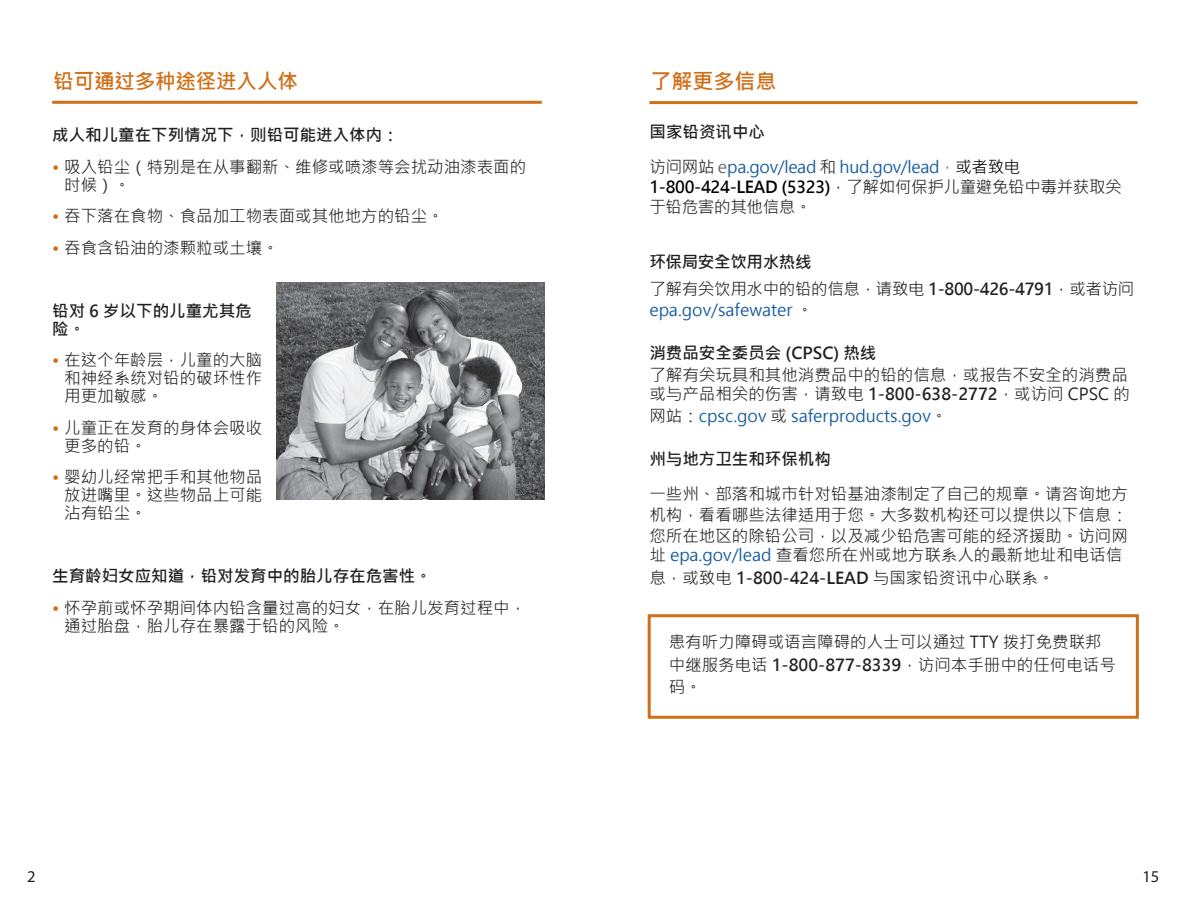
<style>
.page{position:relative;width:1188px;height:918px;background:#fff}
.page>*{position:absolute;margin:0;border:0;box-sizing:border-box;transform-origin:0 0}
.t1{font:21px "Microsoft Jheng Hei UI Bold";letter-spacing:-.01em;color:#d06f18}
.t2{font:16.5px/18px "Microsoft Jheng Hei UI Regular";color:#231f20}
.t3{font:16.5px/18px "Microsoft Jheng Hei UI Bold";color:#231f20}
.t4{font:16.5px/20.4px "Microsoft Jheng Hei UI Regular";letter-spacing:-.02em;color:#231f20}
.t5{font:16.5px/26.4px "Microsoft Jheng Hei UI Bold";letter-spacing:-.02em;color:#231f20}
.t6{font:16.5px/34.2px "Microsoft Jheng Hei UI Regular";letter-spacing:-.02em;color:#175d9e}
.t7{font:16.5px "Microsoft Jheng Hei UI Regular";color:#175d9e}
.t8{font:16.5px "Myriad Pro";color:#231f20}
.s1{color:#d06f18}
.s2{font-family:"Microsoft Jheng Hei UI Bold";color:#231f20}
.s3{color:#231f20}
.s4{color:#636366}
.s5{color:#000}
.s6{font-family:"Microsoft Jheng Hei UI Bold";color:#000}
.s7{font-family:"Microsoft Jheng Hei UI Regular"}
.s8{font-family:"Microsoft Jheng Hei UI Bold"}
.s9{color:#175d9e}
</style>
<div class="page">
<hr style="left:52px;top:101px;width:490px;height:3px;background:#d06f18">
<hr style="left:650px;top:101px;width:488px;height:3px;background:#d06f18">
<div style="left:648px;top:614px;width:491px;height:105px;border:3px solid #d06f18"></div>
<img style="left:277px;top:283px;width:268px;height:217px">
<p class="t1" style="left:53px;top:68px;width:246px">铅可通过多种途径进入人体</p>
<p class="t3" style="left:52px;top:126px;width:348px">成人和儿童在下列情况下，则铅可能进入体内：</p>
<p class="t2" style="left:64px;top:158px;width:463px;text-indent:-12px"><span class="s1">•</span> 吸入铅尘（特别是在从事翻新、维修或喷漆等会扰动油漆表面的时候）。</p>
<p class="t2" style="left:52px;top:207px;width:393px"><span class="s1">•</span> 吞下落在食物、食品加工物表面或其他地方的铅尘。</p>
<p class="t2" style="left:52px;top:239px;width:228px"><span class="s1">•</span> 吞食含铅油的漆颗粒或土壤。</p>
<p class="t3" style="left:52px;top:302px;width:201px">铅对 6 岁以下的儿童尤其危险。</p>
<p class="t2" style="left:64px;top:351px;width:199px;text-align:justify;text-indent:-12px"><span class="s1">•</span> 在这个年龄层，儿童的大脑和神经系统对铅的破坏性作用更加敏感。</p>
<p class="t2" style="left:64px;top:419px;width:199px;text-indent:-12px"><span class="s1">•</span> 儿童正在发育的身体会吸收更多的铅。</p>
<p class="t2" style="left:64px;top:468px;width:199px;text-align:justify;text-indent:-12px"><span class="s1">•</span> 婴幼儿经常把手和其他物品放进嘴里。这些物品上可能沾有铅尘。</p>
<p class="t3" style="left:52px;top:567px;width:381px">生育龄妇女应知道，铅对发育中的胎儿存在危害性。</p>
<p class="t2" style="left:64px;top:599px;width:463px;text-indent:-12px"><span class="s1">•</span> 怀孕前或怀孕期间体内铅含量过高的妇女，在胎儿发育过程中，通过胎盘，胎儿存在暴露于铅的风险。</p>
<p class="t8" style="left:27px;top:866px;width:10px">2</p>
<p class="t1" style="left:651px;top:68px;width:127px">了解更多信息</p>
<p class="t6" style="left:650px;top:115px;width:372px"><span class="s2">国家铅资讯中心<br></span><span class="s3">访问网站</span> <span class="s4">e</span>pa.gov/lead <span class="s3">和</span> hud.gov/lead<span class="s4">，</span><span class="s5">或者致电</span></p>
<p class="t4" style="left:649px;top:176px;width:474px"><span class="s6">1-800-424-LEAD (5323)</span>，了解如何保护儿童避免铅中毒并获取关于铅危害的其他信息。</p>
<p class="t5" style="left:649px;top:249px;width:486px">环保局安全饮用水热线<br><span class="s7">了解有关饮用水中的铅的信息，请致电</span> 1-800-426-4791<span class="s7">，或者访问</span></p>
<p class="t7" style="left:649px;top:300px;width:165px">epa.gov/safewater <span class="s3">。</span></p>
<p class="t2" style="left:649px;top:342px;width:480px;line-height:21.6px"><span class="s8">消费品安全委员会 (CPSC) 热线<br></span>了解有关玩具和其他消费品中的铅的信息，或报告不安全的消费品</p>
<p class="t2" style="left:649px;top:384px;width:482px;line-height:21.6px">或与产品相关的伤害，请致电 <span class="s8">1-800-638-2772</span>，或访问 CPSC 的网站：<span class="s9">cpsc.gov</span> 或 <span class="s9">saferproducts.gov</span>。</p>
<p class="t2" style="left:649px;top:442px;width:480px;line-height:34.5px"><span class="s8">州与地方卫生和环保机构<br></span>一些州、部落和城市针对铅基油漆制定了自己的规章。请咨询地方</p>
<p class="t2" style="left:649px;top:504px;width:480px;line-height:20.4px;text-align:justify">机构，看看哪些法律适用于您。大多数机构还可以提供以下信息：您所在地区的除铅公司，以及减少铅危害可能的经济援助。访问网址 <span class="s9">epa.gov/lead</span> 查看您所在州或地方联系人的最新地址和电话信</p>
<p class="t2" style="left:649px;top:569px;width:407px">息，或致电 <span class="s8">1-800-424-LEAD</span> 与国家铅资讯中心联系。</p>
<p class="t2" style="left:669px;top:631px;width:449px;line-height:22.5px">患有听力障碍或语言障碍的人士可以通过 TTY 拨打免费联邦中继服务电话 <span class="s8">1-800-877-8339</span>，访问本手册中的任何电话号码。</p>
<p class="t8" style="left:1142px;top:866px;width:18px">15</p>
</div>
